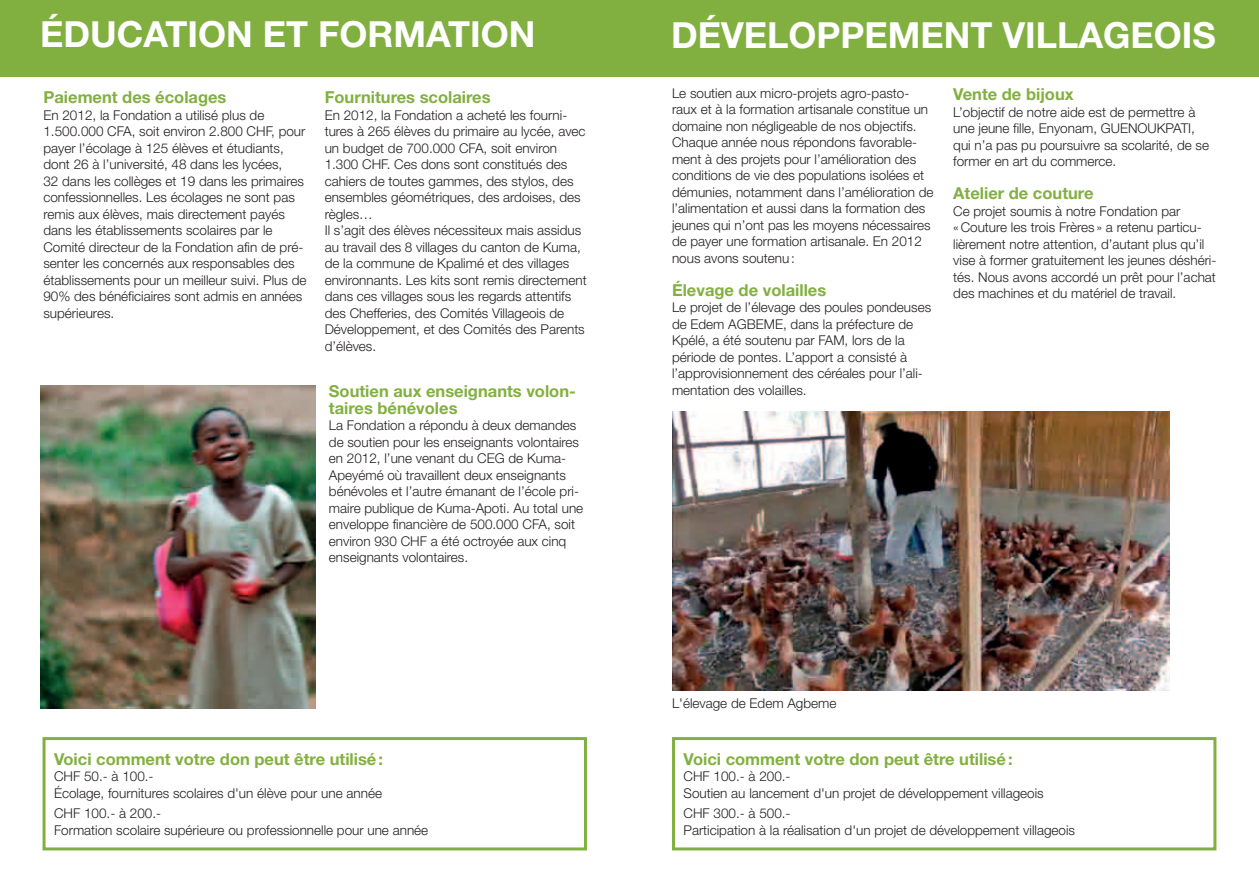
<style>
.page{position:relative;width:1259px;height:893px;background:#fff}
.page>*{position:absolute;margin:0;border:0;box-sizing:border-box;transform-origin:0 0}
.t1{font:700 36px "Helvetica Neue LT Std";color:#fff}
.t2{font:700 16.5px/16.5px "Helvetica Neue LT Std";color:#82b040}
.t3{font:300 13.5px/16.5px "Helvetica Neue LT Std";color:#231f20}
</style>
<div class="page">
<div style="left:0;top:0;width:642px;height:77px;background:#82b040"></div>
<div style="left:617px;top:0;width:642px;height:77px;background:#82b040"></div>
<div style="left:672px;top:737px;width:544px;height:113px;border:3px solid #82b040"></div>
<div style="left:43px;top:737px;width:544px;height:113px;border:3px solid #82b040"></div>
<img style="left:672px;top:412px;width:497px;height:278px">
<img style="left:41px;top:385px;width:275px;height:324px">
<h1 class="t1" style="left:40px;top:12px;width:100px">éducation</h1>
<h1 class="t1" style="left:263px;top:12px;width:80px">et formation</h1>
<p class="t2" style="left:43px;top:89px;width:184px">Paiement des écolages</p>
<p class="t3" style="left:43px;top:106px;width:265px">En 2012, la Fondation a utilisé plus de 1.500.000 CFA, soit environ 2.800 CHF, pour payer l’écolage à 125 élèves et étudiants, dont 26 à l’université, 48 dans les lycées,<br>32 dans les collèges et 19 dans les primaires confessionnelles. Les écolages ne sont pas remis aux élèves, mais directement payés dans les établissements scolaires par le Comité directeur de la Fondation afin de pré&shy;senter les concernés aux responsables des établissements pour un meilleur suivi. Plus de 90% des bénéficiaires sont admis en années supérieures.</p>
<p class="t2" style="left:325px;top:89px;width:167px">Fournitures scolaires</p>
<p class="t3" style="left:325px;top:106px;width:264px">En 2012, la Fondation a acheté les fourni&shy;tures à 265 élèves du primaire au lycée, avec un budget de 700.000 CFA, soit environ 1.300 CHF. Ces dons sont constitués des cahiers de toutes gammes, des stylos, des ensembles géométriques, des ardoises, des règles…<br>Il s’agit des élèves nécessiteux mais assidus au travail des 8 villages du canton de Kuma, de la commune de Kpalimé et des villages environnants. Les kits sont remis directement dans ces villages sous les regards attentifs des Chefferies, des Comités Villageois de Développement, et des Comités des Parents d’élèves.</p>
<p class="t2" style="left:329px;top:383px;width:248px">Soutien aux enseignants volon&shy;taires bénévoles</p>
<p class="t3" style="left:329px;top:417px;width:256px">La Fondation a répondu à deux demandes de soutien pour les enseignants volontaires en 2012, l’une venant du CEG de Kuma-Apeyémé où travaillent deux enseignants bénévoles et l’autre émanant de l’école pri&shy;maire publique de Kuma-Apoti. Au total une enveloppe financière de 500.000 CFA, soit environ 930 CHF a été octroyée aux cinq enseignants volontaires.</p>
<p class="t2" style="left:54px;top:750px;width:330px">Voici comment votre don peut être utilisé:</p>
<p class="t3" style="left:54px;top:768px;width:329px">CHF 50.- à 100.-<br>Écolage, fournitures scolaires d'un élève pour une année</p>
<p class="t3" style="left:54px;top:805px;width:376px">CHF 100.- à 200.-<br>Formation scolaire supérieure ou professionnelle pour une année</p>
<h1 class="t1" style="left:671px;top:12px;width:546px">DÉVELOPPEMENT VILLAGEOIS</h1>
<p class="t3" style="left:672px;top:85px;width:263px">Le soutien aux micro-projets agro-pasto&shy;raux et à la formation artisanale constitue un domaine non négligeable de nos objectifs.<br>Chaque année nous répondons favorable&shy;ment à des projets pour l’amélioration des conditions de vie des populations isolées et démunies, notamment dans l’amélioration de l’alimentation et aussi dans la formation des jeunes qui n’ont pas les moyens nécessaires de payer une formation artisanale. En 2012 nous avons soutenu:</p>
<p class="t2" style="left:672px;top:281px;width:156px">Élevage de volailles</p>
<p class="t3" style="left:672px;top:299px;width:261px">Le projet de l’élevage des poules pondeuses de Edem AGBEME, dans la préfecture de Kpélé, a été soutenu par FAM, lors de la période de pontes. L’apport a consisté à l’approvisionnement des céréales pour l’ali&shy;mentation des volailles.</p>
<p class="t2" style="left:953px;top:86px;width:122px">Vente de bijoux</p>
<p class="t3" style="left:953px;top:103px;width:257px">L’objectif de notre aide est de permettre à une jeune fille, Enyonam, GUENOUKPATI, qui n’a pas pu poursuivre sa scolarité, de se former en art du commerce.</p>
<p class="t2" style="left:953px;top:185px;width:142px">Atelier de couture</p>
<p class="t3" style="left:953px;top:202px;width:265px">Ce projet soumis à notre Fondation par «Couture les trois Frères » a retenu particu&shy;lièrement notre attention, d’autant plus qu’il vise à former gratuitement les jeunes déshéri&shy;tés. Nous avons accordé un prêt pour l’achat des machines et du matériel de travail.</p>
<p class="t3" style="left:672px;top:695px;width:166px">L'élevage de Edem Agbeme</p>
<p class="t2" style="left:683px;top:750px;width:330px">Voici comment votre don peut être utilisé:</p>
<p class="t3" style="left:683px;top:768px;width:362px">CHF 100.- à 200.-<br>Soutien au lancement d'un projet de développement villageois</p>
<p class="t3" style="left:683px;top:805px;width:393px">CHF 300.- à 500.-<br>Participation à la réalisation d'un projet de développement villageois</p>
</div>
